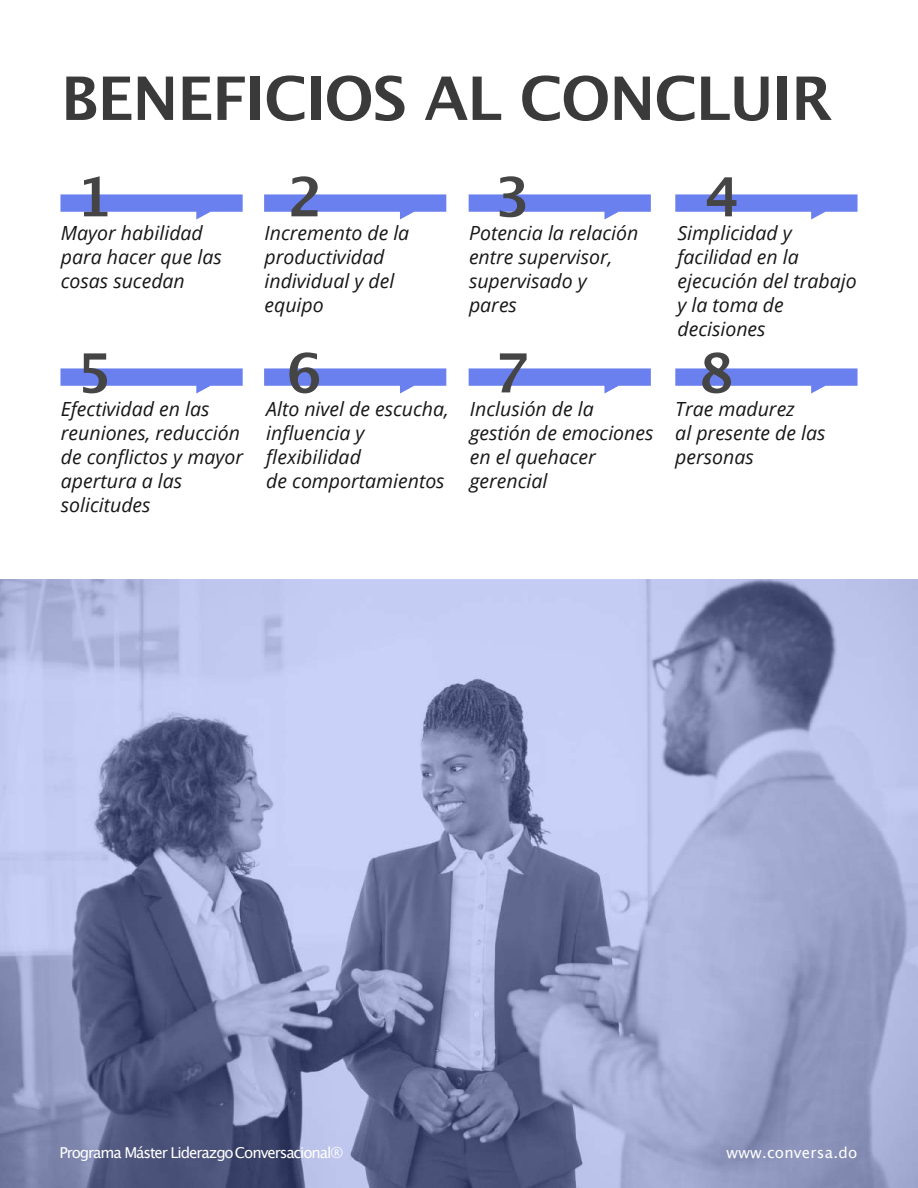
<style>
.page{position:relative;width:918px;height:1188px;background:#fff}
.page>*{position:absolute;margin:0;border:0;box-sizing:border-box;transform-origin:0 0}
.t1{font:700 60px "Lucida Grande";letter-spacing:-.02em;color:#3a3a3a}
.t2{font:700 54px "Lucida Grande";color:#454545}
.t3{font:italic 19.5px/24px "Open Sans";color:#171717}
.t4{font:15px "Lucida Grande";letter-spacing:-.07em;color:#fff}
.t5{font:15px "Lucida Grande";letter-spacing:.015em;color:#fff}
</style>
<div class="page">
<img style="left:0;top:579px;width:918px;height:609px">
<svg style="left:60px;top:194px;width:183px;height:26px"></svg>
<svg style="left:264px;top:194px;width:182px;height:26px"></svg>
<svg style="left:469px;top:194px;width:182px;height:26px"></svg>
<svg style="left:675px;top:194px;width:183px;height:26px"></svg>
<svg style="left:60px;top:368px;width:183px;height:26px"></svg>
<svg style="left:264px;top:368px;width:182px;height:26px"></svg>
<svg style="left:469px;top:368px;width:182px;height:26px"></svg>
<svg style="left:675px;top:368px;width:183px;height:26px"></svg>
<h1 class="t1" style="left:61px;top:73px;width:773px">BENEFICIOS AL CONCLUIR</h1>
<h2 class="t2" style="left:76px;top:174px;width:37px">1</h2>
<h2 class="t2" style="left:288px;top:174px;width:37px">2</h2>
<h2 class="t2" style="left:494px;top:174px;width:37px">3</h2>
<h2 class="t2" style="left:704px;top:174px;width:37px">4</h2>
<p class="t3" style="left:61px;top:223px;width:163px">Mayor habilidad para hacer que las cosas sucedan</p>
<h2 class="t2" style="left:76px;top:350px;width:37px">5</h2>
<p class="t3" style="left:265px;top:223px;width:146px">Incremento de la productividad individual y del equipo</p>
<p class="t3" style="left:469px;top:223px;width:171px">Potencia la relación entre supervisor, supervisado y pares</p>
<p class="t3" style="left:678px;top:223px;width:181px">Simplicidad y facilidad en la ejecución del trabajo y la toma de decisiones</p>
<h2 class="t2" style="left:287px;top:350px;width:37px">6</h2>
<h2 class="t2" style="left:493px;top:350px;width:37px">7</h2>
<h2 class="t2" style="left:698px;top:350px;width:37px">8</h2>
<p class="t3" style="left:61px;top:399px;width:184px">Efectividad en las reuniones, reducción de conflictos y mayor apertura a las solicitudes</p>
<p class="t3" style="left:266px;top:399px;width:184px">Alto nivel de escucha, influencia y flexibilidad<br>de comportamientos</p>
<p class="t3" style="left:675px;top:399px;width:152px">Trae madurez<br>al presente de las personas</p>
<p class="t3" style="left:470px;top:399px;width:185px">Inclusión de la gestión de emociones en el quehacer gerencial</p>
<p class="t4" style="left:59px;top:1146px;width:285px">Programa Máster LiderazgoConversacional®</p>
<p class="t5" style="left:727px;top:1146px;width:132px">www.conversa.do</p>
</div>
